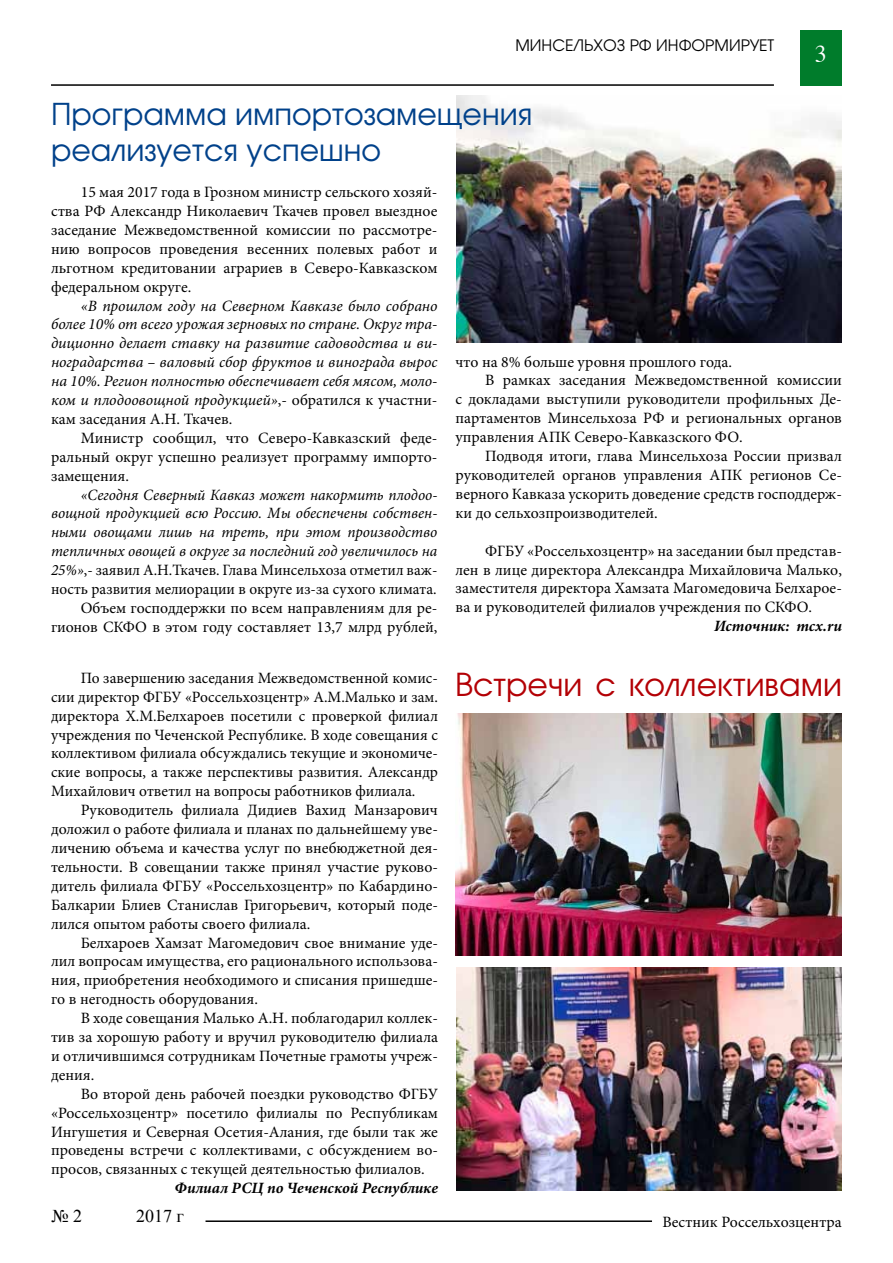
<style>
.page{position:relative;width:893px;height:1263px;background:#fff}
.page>*{position:absolute;margin:0;border:0;box-sizing:border-box;transform-origin:0 0}
.t1{font:31.5px "Avangard TM";color:#b30005}
.t2{font:30px/36px "Avangard TM";color:#00418a}
.t3{font:24px "Times";color:#fff}
.t4{font:18px "Times New Roman";color:#000}
.t5{font:15.75px/18.9px "Minion Pro";color:#000;text-align:justify}
.t6{font:italic 15.75px/18.9px "Minion Pro";color:#000;text-align:justify}
.t7{font:italic 700 15.75px "Minion Pro";letter-spacing:-.005em;color:#000}
.t8{font:15.75px "Avangard TM";color:#000}
.s1{font-style:normal}
</style>
<div class="page">
<hr style="left:51px;top:84px;width:723px;height:2px;background:#000">
<hr style="left:206px;top:1220px;width:446px;height:2px;background:#000">
<div style="left:800px;top:30px;width:42px;height:55px;background:#007c2b"></div>
<img style="left:456px;top:96px;width:386px;height:246px">
<img style="left:455px;top:714px;width:387px;height:241px">
<img style="left:456px;top:967px;width:386px;height:224px">
<p class="t8" style="left:515px;top:36px;width:260px">МИНСЕЛЬХОЗ РФ ИНФОРМИРУЕТ</p>
<h2 class="t2" style="left:51px;top:96px;width:483px">Программа импортозамещения реализуется успешно</h2>
<h3 class="t3" style="left:815px;top:32px;width:13px">3</h3>
<p class="t5" style="left:51px;top:183px;width:388px;text-indent:30px">15 мая 2017 года в Грозном министр сельского хозяй&shy;ства РФ Александр Николаевич Ткачев провел выездное заседание Межведомственной комиссии по рассмотре&shy;нию вопросов проведения весенних полевых работ и льготном кредитовании аграриев в Северо-Кавказском федеральном округе.</p>
<p class="t6" style="left:51px;top:296px;width:388px;text-indent:30px">«В прошлом году на Северном Кавказе было собрано более 10% от всего урожая зерновых по стране. Округ тра&shy;диционно делает ставку на развитие садоводства и ви&shy;ноградарства – валовый сбор фруктов и винограда вырос на 10%. Регион полностью обеспечивает себя мясом, моло&shy;ком и плодоовощной продукцией»<span class="s1">,- обратился к участни&shy;кам заседания А.Н. Ткачев.</span></p>
<p class="t5" style="left:51px;top:428px;width:388px;text-indent:30px">Министр сообщил, что Северо-Кавказский феде&shy;ральный округ успешно реализует программу импорто&shy;замещения.</p>
<p class="t6" style="left:51px;top:485px;width:388px;text-align:right">«Сегодня Северный Кавказ может накормить плодоо&shy;вощной продукцией всю Россию. Мы обеспечены собствен&shy;ными овощами лишь на треть, при этом производство тепличных овощей в округе за последний год увеличилось на 25%»<span class="s1">,- заявил А.Н.Ткачев. Глава Минсельхоза отметил важ&shy;ность развития мелиорации в округе из-за сухого климата.<br>Объем господдержки по всем направлениям для ре&shy;гионов СКФО в этом году составляет 13,7 млрд рублей,</span></p>
<p class="t5" style="left:51px;top:668px;width:388px;text-indent:30px">По завершению заседания Межведомственной комис&shy;сии директор ФГБУ «Россельхозцентр» А.М.Малько и зам. директора Х.М.Белхароев посетили с проверкой филиал учреждения по Чеченской Республике. В ходе совещания с коллективом филиала обсуждались текущие и экономиче&shy;ские вопросы, а также перспективы развития. Александр Михайлович ответил на вопросы работников филиала.</p>
<p class="t5" style="left:51px;top:801px;width:388px;text-indent:30px">Руководитель филиала Дидиев Вахид Манзарович доложил о работе филиала и планах по дальнейшему уве&shy;личению объема и качества услуг по внебюджетной дея&shy;тельности. В совещании также принял участие руково&shy;дитель филиала ФГБУ «Россельхозцентр» по Кабардино-Балкарии Блиев Станислав Григорьевич, который поде&shy;лился опытом работы своего филиала.</p>
<p class="t5" style="left:51px;top:933px;width:388px;text-indent:30px">Белхароев Хамзат Магомедович свое внимание уде&shy;лил вопросам имущества, его рационального использова&shy;ния, приобретения необходимого и списания пришедше&shy;го в негодность оборудования.</p>
<p class="t5" style="left:51px;top:1009px;width:388px;text-indent:30px">В ходе совещания Малько А.Н. поблагодарил коллек&shy;тив за хорошую работу и вручил руководителю филиала и отличившимся сотрудникам Почетные грамоты учреж&shy;дения.</p>
<p class="t5" style="left:51px;top:1084px;width:388px;text-indent:30px">Во второй день рабочей поездки руководство ФГБУ «Россельхозцентр» посетило филиалы по Республикам Ингушетия и Северная Осетия-Алания, где были так же проведены встречи с коллективами, с обсуждением во&shy;просов, связанных с текущей деятельностью филиалов.</p>
<p class="t7" style="left:175px;top:1177px;width:265px">Филиал РСЦ по Чеченской Республике</p>
<p class="t4" style="left:51px;top:1204px;width:32px">№ 2</p>
<p class="t4" style="left:136px;top:1204px;width:49px">2017 г</p>
<p class="t5" style="left:455px;top:352px;width:278px">что на 8% больше уровня прошлого года.</p>
<p class="t5" style="left:485px;top:371px;width:358px">В рамках заседания Межведомственной комиссии</p>
<p class="t5" style="left:455px;top:390px;width:388px">с докладами выступили руководители профильных Де-</p>
<p class="t5" style="left:455px;top:409px;width:388px">партаментов Минсельхоза РФ и региональных органов</p>
<p class="t5" style="left:455px;top:428px;width:289px">управления АПК Северо-Кавказского ФО.</p>
<p class="t5" style="left:485px;top:447px;width:358px">Подводя итоги, глава Минсельхоза России призвал</p>
<p class="t5" style="left:455px;top:466px;width:388px">руководителей органов управления АПК регионов Се-</p>
<p class="t5" style="left:455px;top:484px;width:388px">верного Кавказа ускорить доведение средств господдерж-</p>
<p class="t5" style="left:455px;top:503px;width:204px">ки до сельхозпроизводителей.</p>
<p class="t5" style="left:455px;top:541px;width:388px;text-indent:30px">ФГБУ «Россельхозцентр» на заседании был представ&shy;лен в лице директора Александра Михайловича Малько, заместителя директора Хамзата Магомедовича Белхарое&shy;ва и руководителей филиалов учреждения по СКФО.</p>
<p class="t7" style="left:714px;top:615px;width:129px">Источник: mcx.ru</p>
<h1 class="t1" style="left:455px;top:667px;width:388px">Встречи с коллективами</h1>
<p class="t5" style="left:662px;top:1213px;width:181px">Вестник Россельхозцентра</p>
</div>
